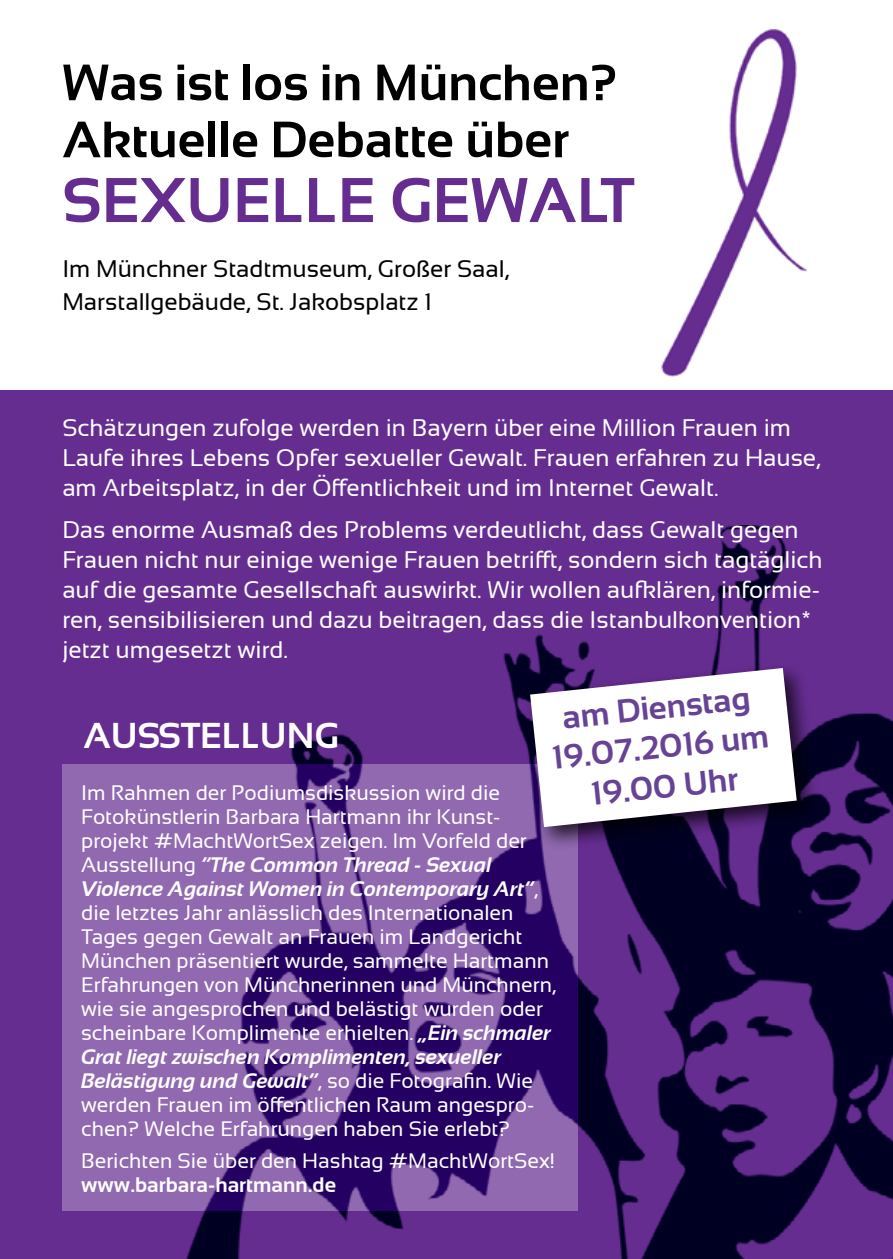
<style>
.page{position:relative;width:893px;height:1259px;background:#fff}
.page>*{position:absolute;margin:0;border:0;box-sizing:border-box;transform-origin:0 0}
.t1{font:700 63px "Sansation";color:#662d91}
.t2{font:700 51px/57px "Sansation";color:#000}
.t3{font:700 36px "Sansation";color:#fff}
.t4{font:700 33px/39.6px "Sansation";color:#674395;text-align:center}
.t5{font:24px/30px "Sansation";color:#fff}
.t6{font:24px/32.4px "Sansation";color:#000}
.t7{font:21px/24px "Sansation";color:#fff}
.t8{font:700 21px "Sansation";color:#fff}
.s1{font-weight:700;font-style:italic}
</style>
<div class="page">
<div style="left:0;top:391px;width:893px;height:868px;background:#662d91"></div>
<div style="left:62px;top:764px;width:516px;height:446px;background:#9169b0"></div>
<img style="left:661px;top:29px;width:145px;height:348px">
<img style="left:183px;top:525px;width:710px;height:734px">
<div style="left:523px;top:661px;width:298px;height:190px;background:#000;opacity:.75"></div>
<svg style="left:530px;top:668px;width:267px;height:159px;background:#d5d0db"></svg>
<h2 class="t2" style="left:62px;top:54px;width:557px">Was ist los in München?<br>Aktuelle Debatte über</h2>
<h1 class="t1" style="left:62px;top:165px;width:573px">sexuelle Gewalt</h1>
<p class="t6" style="left:62px;top:253px;width:448px">Im Münchner Stadtmuseum, Großer Saal,<br>Marstallgebäude, St. Jakobsplatz 1</p>
<p class="t5" style="left:62px;top:413px;width:760px">Schätzungen zufolge werden in Bayern über eine Million Frauen im<br>Laufe ihres Lebens Opfer sexueller Gewalt. Frauen erfahren zu Hause, am Arbeitsplatz, in der Öffentlichkeit und im Internet Gewalt.</p>
<p class="t5" style="left:62px;top:515px;width:762px">Das enorme Ausmaß des Problems verdeutlicht, dass Gewalt gegen Frauen nicht nur einige wenige Frauen betrifft, sondern sich tagtäglich auf die gesamte Gesellschaft auswirkt. Wir wollen aufklären, informie&shy;ren, sensibilisieren und dazu beitragen, dass die Istanbulkonvention* jetzt umgesetzt wird.</p>
<h3 class="t4" style="left:546px;top:699px;width:219px;rotate:-6deg">am Dienstag<br>19.07.2016 um<br>19.00 Uhr</h3>
<h3 class="t3" style="left:83px;top:716px;width:253px">Ausstellung</h3>
<p class="t7" style="left:81px;top:780px;width:476px">Im Rahmen der Podiumsdiskussion wird die Fotokünstlerin Barbara Hartmann ihr Kunst&shy;projekt #MachtWortSex zeigen. Im Vorfeld der Ausstellung <span class="s1">“The Common Thread - Sexual Violence Against Women in Contemporary Art”</span>, die letztes Jahr anlässlich des Internationalen Tages gegen Gewalt an Frauen im Landgericht München präsentiert wurde, sammelte Hartmann Erfahrungen von Münchnerinnen und Münchnern, wie sie angesprochen und belästigt wurden oder scheinbare Komplimente erhielten. <span class="s1">„Ein schmaler Grat liegt zwischen Komplimenten, sexueller Belästigung und Gewalt”</span>, so die Fotografin. Wie werden Frauen im öffentlichen Raum angespro&shy;chen? Welche Erfahrungen haben Sie erlebt?</p>
<p class="t7" style="left:81px;top:1149px;width:475px">Berichten Sie über den Hashtag #MachtWortSex!</p>
<p class="t8" style="left:81px;top:1173px;width:257px">www.barbara-hartmann.de</p>
</div>
